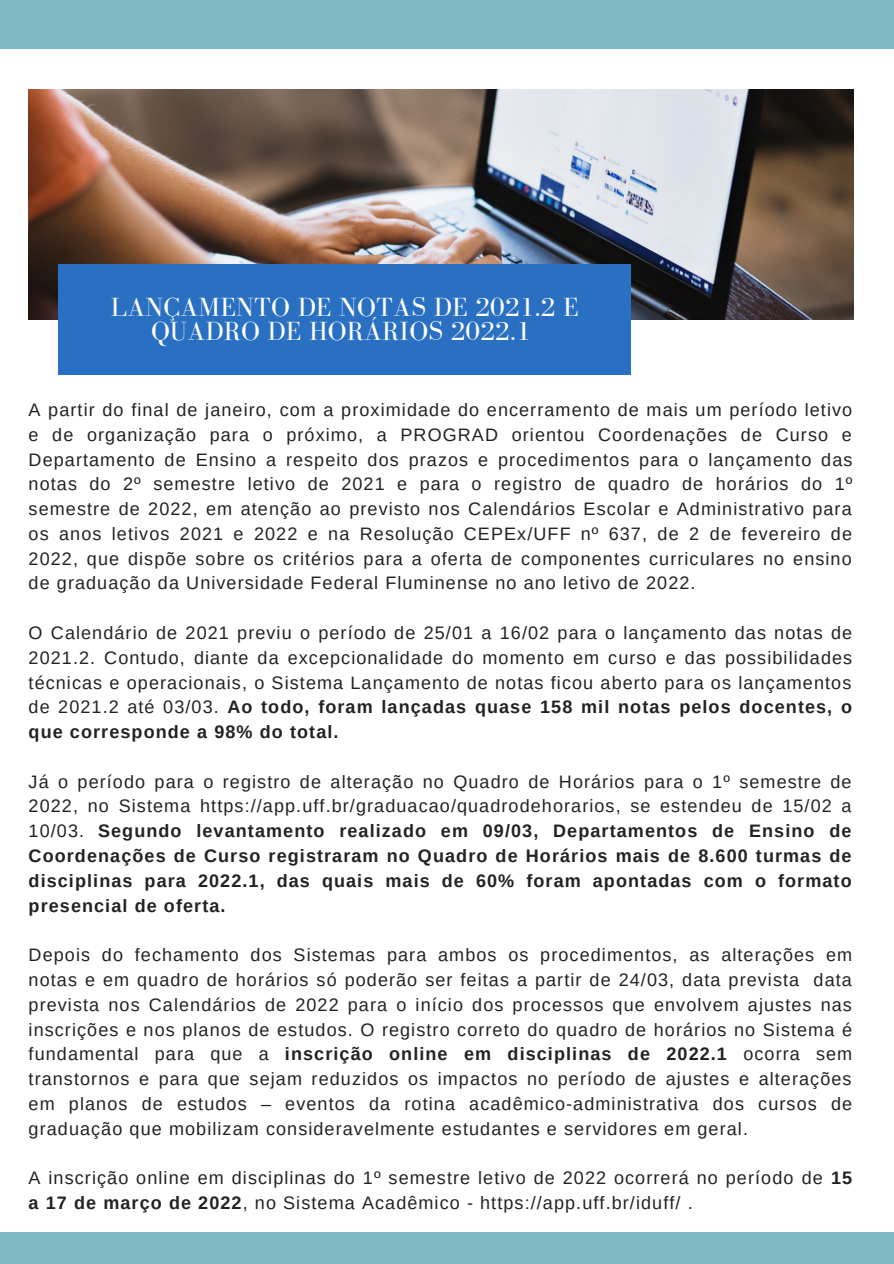
<style>
.page{position:relative;width:894px;height:1264px;background:#fff}
.page>*{position:absolute;margin:0;border:0;box-sizing:border-box;transform-origin:0 0}
.t1{font:27px/23.7px "Bodoni FLF";letter-spacing:.01em;color:#fff;text-align:center}
.t2{font:18px/24.8px "Arimo";letter-spacing:.06em;color:#222;text-align:justify}
.t3{font:700 18px/24.8px "Arimo";letter-spacing:.06em;color:#222;text-align:justify}
.s1{font-weight:700}
.s2{font-weight:400}
</style>
<div class="page">
<div style="left:0;top:1231px;width:893px;height:32px;background:#7eb9c3"></div>
<div style="left:0;top:0;width:893px;height:49px;background:#7eb9c3"></div>
<img style="left:29px;top:89px;width:824px;height:230px">
<div style="left:59px;top:264px;width:572px;height:111px;background:#2a70c2"></div>
<p class="t1" style="left:111px;top:295px;width:469px">LANÇAMENTO DE NOTAS DE 2021.2 E<br>QUADRO DE HORÁRIOS 2022.1</p>
<p class="t2" style="left:29px;top:397px;width:825px">A partir do final de janeiro, com a proximidade do encerramento de mais um período letivo e de organização para o próximo, a PROGRAD orientou Coordenações de Curso e Departamento de Ensino a respeito dos prazos e procedimentos para o lançamento das notas do 2º semestre letivo de 2021 e para o registro de quadro de horários do 1º semestre de 2022, em atenção ao previsto nos Calendários Escolar e Administrativo para os anos letivos 2021 e 2022 e na Resolução CEPEx/UFF nº 637, de 2 de fevereiro de 2022, que dispõe sobre os critérios para a oferta de componentes curriculares no ensino de graduação da Universidade Federal Fluminense no ano letivo de 2022.</p>
<p class="t2" style="left:29px;top:620px;width:825px">O Calendário de 2021 previu o período de 25/01 a 16/02 para o lançamento das notas de 2021.2. Contudo, diante da excepcionalidade do momento em curso e das possibilidades técnicas e operacionais, o Sistema Lançamento de notas ficou aberto para os lançamentos de 2021.2 até 03/03. <span class="s1">Ao todo, foram lançadas quase 158 mil notas pelos docentes, o que corresponde a 98% do total.</span></p>
<p class="t3" style="left:29px;top:769px;width:824px"><span class="s2">Já o período para o registro de alteração no Quadro de Horários para o 1º semestre de 2022, no Sistema https://app.uff.br/graduacao/quadrodehorarios, se estendeu de 15/02 a 10/03.</span> Segundo levantamento realizado em 09/03, Departamentos de Ensino de Coordenações de Curso registraram no Quadro de Horários mais de 8.600 turmas de disciplinas para 2022.1, das quais mais de 60% foram apontadas com o formato presencial de oferta.</p>
<p class="t2" style="left:29px;top:942px;width:825px">Depois do fechamento dos Sistemas para ambos os procedimentos, as alterações em notas e em quadro de horários só poderão ser feitas a partir de 24/03, data prevista data prevista nos Calendários de 2022 para o início dos processos que envolvem ajustes nas inscrições e nos planos de estudos. O registro correto do quadro de horários no Sistema é fundamental para que a <span class="s1">inscrição online em disciplinas de 2022.1</span> ocorra sem transtornos e para que sejam reduzidos os impactos no período de ajustes e alterações em planos de estudos – eventos da rotina acadêmico-administrativa dos cursos de graduação que mobilizam consideravelmente estudantes e servidores em geral.</p>
<p class="t2" style="left:29px;top:1165px;width:825px">A inscrição online em disciplinas do 1º semestre letivo de 2022 ocorrerá no período de <span class="s1">15 a 17 de março de 2022</span>, no Sistema Acadêmico - https://app.uff.br/iduff/ .</p>
</div>
